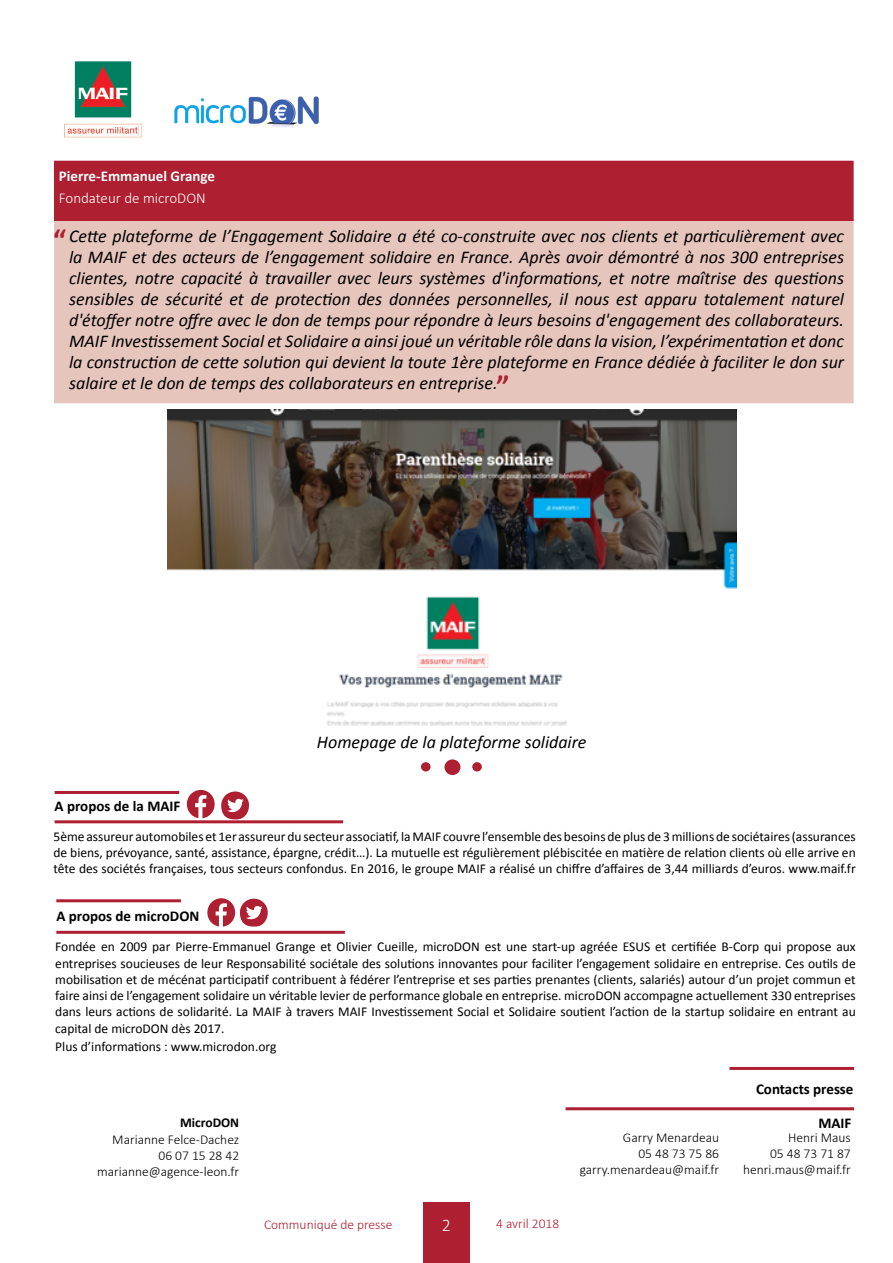
<style>
.page{position:relative;width:893px;height:1263px;background:#fff}
.page>*{position:absolute;margin:0;border:0;box-sizing:border-box;transform-origin:0 0}
.t1{font:700 30px "Calibri";color:#ad1f31}
.t2{font:italic 18px/21px "Calibri";color:#000;text-align:justify}
.t3{font:300 18px "Calibri";color:#fff}
.t4{font:700 15px "Calibri";color:#000}
.t5{font:700 15px "Calibri";color:#fff}
.t6{font:300 15px "Calibri";color:#fff}
.t7{font:13.5px/16.2px "Calibri";color:#000;text-align:justify}
.t8{font:300 13.5px/16.2px "Calibri";color:#000;text-align:right}
.t9{font:300 13.5px "Calibri";color:#ad1f31}
.t10{font:700 13.5px "Calibri";color:#000}
.s1{font-weight:700;font-style:normal;font-size:30px;color:#ad1f31}
</style>
<div class="page">
<div style="left:54px;top:219px;width:800px;height:184px;background:#e6c5bd"></div>
<div style="left:423px;top:1202px;width:46px;height:61px;background:#ad1f31"></div>
<img style="left:64px;top:61px;width:78px;height:77px">
<hr style="left:55px;top:820px;width:288px;height:3px;background:#ad1f31">
<hr style="left:55px;top:791px;width:124px;height:3px;background:#ad1f31">
<hr style="left:56px;top:931px;width:289px;height:3px;background:#ad1f31">
<hr style="left:56px;top:899px;width:125px;height:3px;background:#ad1f31">
<div style="left:444px;top:759px;width:16px;height:16px;background:#ad1f31;border-radius:50%"></div>
<div style="left:472px;top:762px;width:10px;height:9px;background:#ad1f31;border-radius:50%"></div>
<div style="left:421px;top:762px;width:10px;height:9px;background:#ad1f31;border-radius:50%"></div>
<svg style="left:186px;top:790px;width:29px;height:28px"></svg>
<svg style="left:221px;top:791px;width:28px;height:30px"></svg>
<div style="left:54px;top:161px;width:800px;height:60px;background:#ad1f31"></div>
<svg style="left:207px;top:898px;width:61px;height:29px"></svg>
<img style="left:167px;top:409px;width:569px;height:318px">
<hr style="left:566px;top:1107px;width:288px;height:3px;background:#ad1f31">
<hr style="left:729px;top:1067px;width:125px;height:3px;background:#ad1f31">
<img style="left:175px;top:96px;width:143px;height:32px">
<p class="t5" style="left:59px;top:166px;width:158px">Pierre-Emmanuel Grange</p>
<p class="t6" style="left:59px;top:189px;width:148px">Fondateur de microDON</p>
<p class="t2" style="left:69px;top:225px;width:776px;text-indent:-16px"><span class="s1">“</span> Cette plateforme de l’Engagement Solidaire a été co-construite avec nos clients et particulièrement avec la MAIF et des acteurs de l’engagement solidaire en France. Après avoir démontré à nos 300 entreprises clientes, notre capacité à travailler avec leurs systèmes d'informations, et notre maîtrise des questions sensibles de sécurité et de protection des données personnelles, il nous est apparu totalement naturel d'étoffer notre offre avec le don de temps pour répondre à leurs besoins d'engagement des collaborateurs.<br>MAIF Investissement Social et Solidaire a ainsi joué un véritable rôle dans la vision, l’expérimentation et donc la construction de cette solution qui devient la toute 1ère plateforme en France dédiée à faciliter le don sur salaire et le don de temps des collaborateurs en entreprise.</p>
<h1 class="t1" style="left:497px;top:367px;width:15px">”</h1>
<p class="t4" style="left:55px;top:797px;width:127px">A propos de la MAIF</p>
<h2 class="t2" style="left:317px;top:730px;width:271px">Homepage de la plateforme solidaire</h2>
<p class="t7" style="left:54px;top:828px;width:804px">5ème assureur automobiles et 1er assureur du secteur associatif, la MAIF couvre l’ensemble des besoins de plus de 3 millions de sociétaires (assurances de biens, prévoyance, santé, assistance, épargne, crédit…). La mutuelle est régulièrement plébiscitée en matière de relation clients où elle arrive en tête des sociétés françaises, tous secteurs confondus. En 2016, le groupe MAIF a réalisé un chiffre d’affaires de 3,44 milliards d’euros. www.maif.fr</p>
<p class="t4" style="left:56px;top:906px;width:145px">A propos de microDON</p>
<p class="t7" style="left:55px;top:939px;width:802px">Fondée en 2009 par Pierre-Emmanuel Grange et Olivier Cueille, microDON est une start-up agréée ESUS et certifiée B-Corp qui propose aux entreprises soucieuses de leur Responsabilité sociétale des solutions innovantes pour faciliter l’engagement solidaire en entreprise. Ces outils de mobilisation et de mécénat participatif contribuent à fédérer l’entreprise et ses parties prenantes (clients, salariés) autour d’un projet commun et faire ainsi de l’engagement solidaire un véritable levier de performance globale en entreprise. microDON accompagne actuellement 330 entreprises dans leurs actions de solidarité. La MAIF à travers MAIF Investissement Social et Solidaire soutient l’action de la startup solidaire en entrant au capital de microDON dès 2017.</p>
<p class="t7" style="left:55px;top:1038px;width:223px">Plus d’informations : www.microdon.org</p>
<p class="t10" style="left:180px;top:1114px;width:61px">MicroDON</p>
<p class="t8" style="left:97px;top:1130px;width:144px">Marianne Felce-Dachez<br>06 07 15 28 42 marianne@agence-leon.fr</p>
<p class="t9" style="left:264px;top:1216px;width:130px">Communiqué de presse</p>
<h2 class="t3" style="left:442px;top:1213px;width:11px">2</h2>
<p class="t9" style="left:496px;top:1215px;width:64px">4 avril 2018</p>
<p class="t4" style="left:756px;top:1079px;width:99px">Contacts presse</p>
<p class="t4" style="left:818px;top:1114px;width:35px">MAIF</p>
<p class="t8" style="left:580px;top:1128px;width:141px">Garry Menardeau<br>05 48 73 75 86 garry.menardeau@maif.fr</p>
<p class="t8" style="left:743px;top:1128px;width:109px">Henri Maus<br>05 48 73 71 87 henri.maus@maif.fr</p>
</div>
